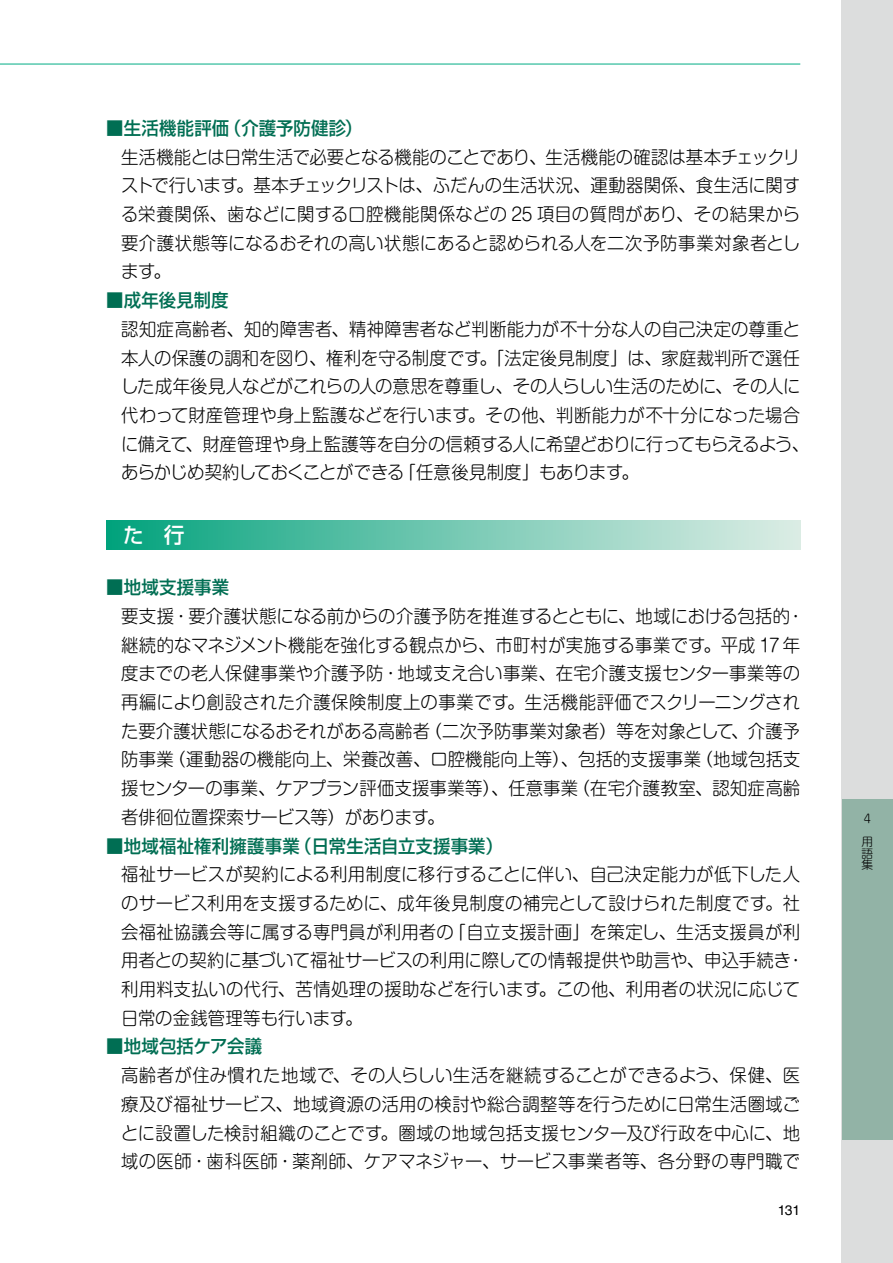
<style>
.page{position:relative;width:893px;height:1263px;background:#fff}
.page>*{position:absolute;margin:0;border:0;box-sizing:border-box;transform-origin:0 0}
.t1{font:500 21.3px "Shin Go Pro";color:#fff;scale:.96 1}
.t2{font:300 18px/28.7px "Shin M Go Pro";letter-spacing:.005em;color:#000;scale:.96 1}
.t3{font:500 18px "Shin Go Pro";letter-spacing:.015em;color:#006e53;scale:.96 1}
.t4{font:13.8px "Helvetica LT Std";color:#000}
.t5{font:300 11.7px/23.4px "Shin M Go Pro";color:#000}
</style>
<div class="page">
<div style="left:842px;top:0;width:51px;height:1263px;background:#dcdddd"></div>
<hr style="left:0;top:64px;width:800px;height:1px;background:#00ac84">
<div style="left:842px;top:799px;width:51px;height:341px;background:#92b3a6"></div>
<div style="left:106px;top:521px;width:694px;height:29px;background:linear-gradient(to right,#05a37e,#e0ede6)"></div>
<p class="t3" style="left:106px;top:113px;width:268px">■生活機能評価（介護予防健診）</p>
<p class="t2" style="left:121px;top:140px;width:709px;text-align:justify">生活機能とは日常生活で必要となる機能のことであり、生活機能の確認は基本チェックリストで行います。基本チェックリストは、ふだんの生活状況、運動器関係、食生活に関する栄養関係、歯などに関する口腔機能関係などの 25 項目の質問があり、その結果から要介護状態等になるおそれの高い状態にあると認められる人を二次予防事業対象者とします。</p>
<p class="t3" style="left:106px;top:286px;width:129px">■成年後見制度</p>
<p class="t2" style="left:121px;top:313px;width:718px">認知症高齢者、知的障害者、精神障害者など判断能力が不十分な人の自己決定の尊重と本人の保護の調和を図り、権利を守る制度です。「法定後見制度」は、家庭裁判所で選任した成年後見人などがこれらの人の意思を尊重し、その人らしい生活のために、その人に代わって財産管理や身上監護などを行います。その他、判断能力が不十分になった場合に備えて、財産管理や身上監護等を自分の信頼する人に希望どおりに行ってもらえるよう、あらかじめ契約しておくことができる「任意後見制度」もあります。</p>
<p class="t1" style="left:123px;top:518px;width:65px">た 行</p>
<p class="t3" style="left:106px;top:573px;width:130px">■地域支援事業</p>
<p class="t2" style="left:121px;top:600px;width:713px">要支援・要介護状態になる前からの介護予防を推進するとともに、地域における包括的・継続的なマネジメント機能を強化する観点から、市町村が実施する事業です。平成 17 年度までの老人保健事業や介護予防・地域支え合い事業、在宅介護支援センター事業等の再編により創設された介護保険制度上の事業です。生活機能評価でスクリーニングされた要介護状態になるおそれがある高齢者（二次予防事業対象者）等を対象として、介護予防事業（運動器の機能向上、栄養改善、ロ腔機能向上等）、包括的支援事業（地域包括支援センターの事業、ケアプラン評価支援事業等）、任意事業（在宅介護教室、認知症高齢者俳徊位置探索サービス等）があります。</p>
<p class="t3" style="left:106px;top:831px;width:414px">■地域福祉権利擁護事業（日常生活自立支援事業）</p>
<p class="t2" style="left:121px;top:858px;width:713px">福祉サービスが契約による利用制度に移行することに伴い、自己決定能力が低下した人のサービス利用を支援するために、成年後見制度の補完として設けられた制度です。社会福祉協議会等に属する専門員が利用者の「自立支援計画」を策定し、生活支援員が利用者との契約に基づいて福祉サービスの利用に際しての情報提供や助言や、申込手続き・利用料支払いの代行、苦情処理の援助などを行います。この他、利用者の状況に応じて日常の金銭管理等も行います。</p>
<p class="t3" style="left:106px;top:1032px;width:164px">■地域包括ケア会議</p>
<p class="t2" style="left:121px;top:1059px;width:709px;text-align:justify">高齢者が住み慣れた地域で、その人らしい生活を継続することができるよう、保健、医療及び福祉サービス、地域資源の活用の検討や総合調整等を行うために日常生活圏域ごとに設置した検討組織のことです。圏域の地域包括支援センター及び行政を中心に、地域の医師・歯科医師・薬剤師、ケアマネジャー、サービス事業者等、各分野の専門職で</p>
<p class="t4" style="left:778px;top:1202px;width:24px">131</p>
<p class="t5" style="left:862px;top:805px;width:12px">4用</p>
<p class="t5" style="left:862px;top:846px;width:13px;line-height:11.7px">語集</p>
</div>
